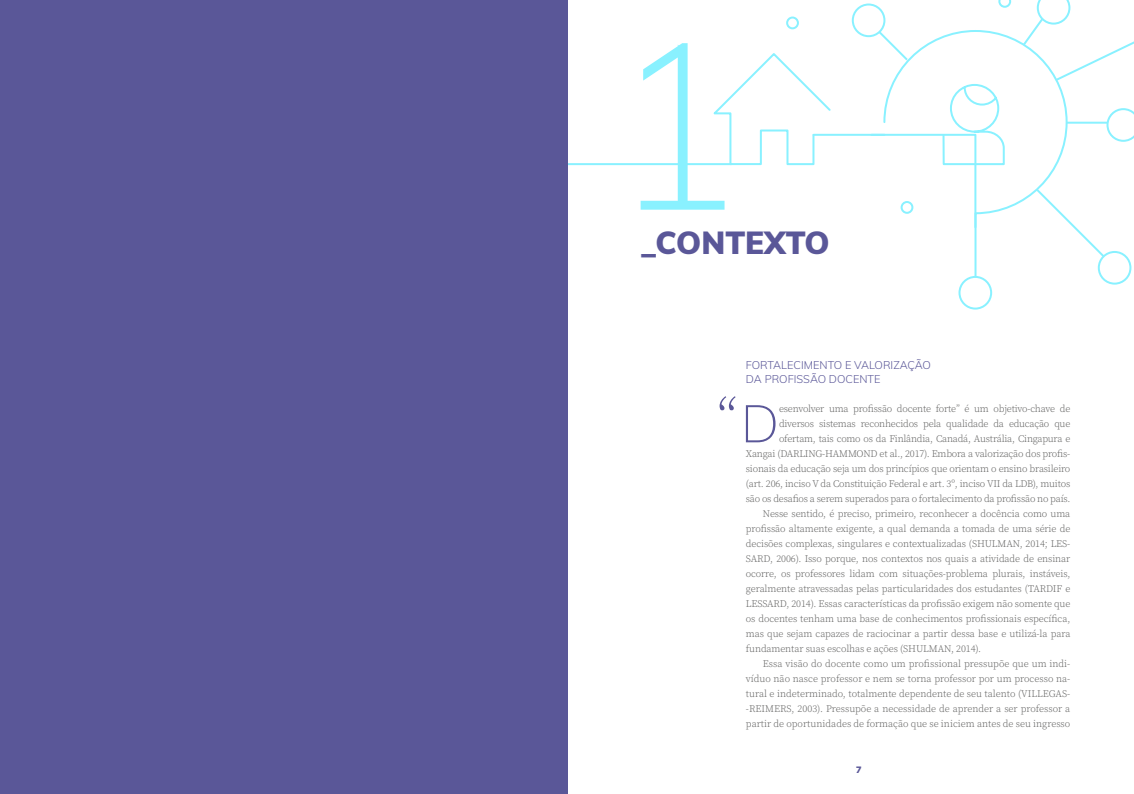
<style>
.page{position:relative;width:1134px;height:794px;background:#fff}
.page>*{position:absolute;margin:0;border:0;box-sizing:border-box;transform-origin:0 0}
.t1{font:200 233.8px "Muli";color:#89f1ff}
.t2{font:300 54.5px "Source Serif Pro";color:#5a5798}
.t3{font:200 52.1px "Muli";color:#5a5798}
.t4{font:900 31.2px "Muli";color:#5a5798}
.t5{font:300 11px/13.2px "Muli";color:#5a5798}
.t6{font:300 10px/15px "Source Serif Pro";letter-spacing:-.02em;color:#575756;text-align:justify}
.t7{font:900 9px "Muli";color:#5a5798}
</style>
<div class="page">
<svg style="left:865px;top:3px;width:269px;height:265px"></svg>
<svg style="left:1037px;top:0;width:33px;height:25px"></svg>
<svg style="left:1106px;top:108px;width:28px;height:34px"></svg>
<hr style="left:813px;top:134px;width:71px;height:2px;background:#89f1ff">
<svg style="left:869px;top:83px;width:13px;height:146px"></svg>
<svg style="left:882px;top:29px;width:186px;height:265px"></svg>
<div style="left:853px;top:5px;width:31px;height:31px;background:#fff;border-radius:50%"></div>
<div style="left:852px;top:4px;width:33px;height:33px;border:2px solid #89f1ff;border-radius:50%"></div>
<div style="left:1099px;top:252px;width:31px;height:32px;background:#fff;border-radius:50%"></div>
<div style="left:1098px;top:251px;width:33px;height:34px;border:2px solid #89f1ff;border-radius:50%"></div>
<div style="left:959px;top:277px;width:32px;height:31px;background:#fff;border-radius:50%"></div>
<div style="left:958px;top:276px;width:34px;height:33px;border:2px solid #89f1ff;border-radius:50%"></div>
<svg style="left:733px;top:53px;width:99px;height:113px"></svg>
<svg style="left:568px;top:93px;width:165px;height:73px"></svg>
<svg style="left:998px;top:0;width:13px;height:8px"></svg>
<div style="left:786px;top:17px;width:13px;height:12px;border:2px solid #89f1ff;border-radius:50%"></div>
<div style="left:900px;top:201px;width:13px;height:13px;border:2px solid #89f1ff;border-radius:50%"></div>
<div style="left:0;top:0;width:568px;height:794px;background:#5a5798"></div>
<p class="t1" style="left:607px;top:-44px;width:142px">1</p>
<p class="t4" style="left:641px;top:220px;width:190px">_CONTEXTO</p>
<p class="t2" style="left:717px;top:384px;width:22px">“</p>
<p class="t5" style="left:746px;top:358px;width:186px">FORTALECIMENTO E VALORIZAÇÃO<br>DA PROFISSÃO DOCENTE</p>
<p class="t6" style="left:746px;top:401px;width:326px;text-align:right">esenvolver uma profissão docente forte” é um objetivo-chave de diversos sistemas reconhecidos pela qualidade da educação que ofertam, tais como os da Finlândia, Canadá, Austrália, Cingapura e<br>Xangai (DARLING-HAMMOND et al., 2017). Embora a valorização dos profis&shy;sionais da educação seja um dos princípios que orientam o ensino brasileiro (art. 206, inciso V da Constituição Federal e art. 3º, inciso VII da LDB), muitos são os desafios a serem superados para o fortalecimento da profissão no país.</p>
<p class="t6" style="left:746px;top:506px;width:326px;text-indent:17px">Nesse sentido, é preciso, primeiro, reconhecer a docência como uma profissão altamente exigente, a qual demanda a tomada de uma série de decisões complexas, singulares e contextualizadas (SHULMAN, 2014; LES-SARD, 2006). Isso porque, nos contextos nos quais a atividade de ensinar ocorre, os professores lidam com situações-problema plurais, instáveis, geralmente atravessadas pelas particularidades dos estudantes (TARDIF e LESSARD, 2014). Essas características da profissão exigem não somente que os docentes tenham uma base de conhecimentos profissionais específica, mas que sejam capazes de raciocinar a partir dessa base e utilizá-la para fundamentar suas escolhas e ações (SHULMAN, 2014).</p>
<p class="t6" style="left:746px;top:656px;width:326px;text-indent:17px">Essa visão do docente como um profissional pressupõe que um indi&shy;víduo não nasce professor e nem se torna professor por um processo na&shy;tural e indeterminado, totalmente dependente de seu talento (VILLEGAS--REIMERS, 2003). Pressupõe a necessidade de aprender a ser professor a partir de oportunidades de formação que se iniciem antes de seu ingresso</p>
<p class="t3" style="left:741px;top:386px;width:40px">D</p>
<p class="t7" style="left:856px;top:763px;width:7px">7</p>
</div>
